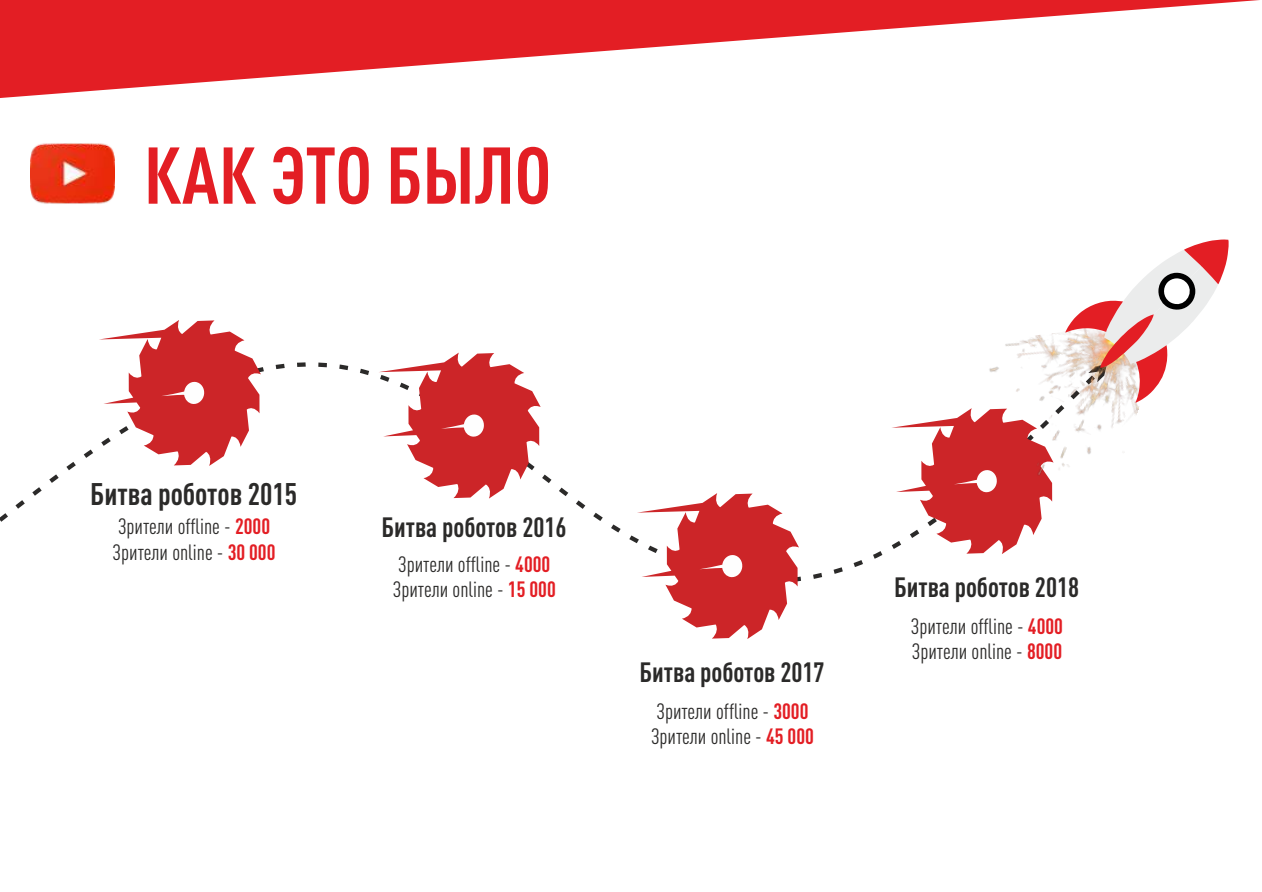
<style>
.page{position:relative;width:1262px;height:892px;background:#fff}
.page>*{position:absolute;margin:0;border:0;box-sizing:border-box;transform-origin:0 0}
.t1{font:700 condensed 30.9px "DIN Pro";color:#2b2a29}
.t2{font:700 condensed 27.6px "DIN Pro";color:#2b2a29}
.t3{font:condensed 21.9px/25.7px "DIN Pro";color:#2b2a29}
.s1{font-weight:700;color:#e31e24}
</style>
<div class="page">
<svg style="left:0;top:362px;width:883px;height:220px"></svg>
<svg style="left:149px;top:147px;width:399px;height:57px"></svg>
<svg style="left:99px;top:320px;width:162px;height:146px"></svg>
<svg style="left:378px;top:352px;width:162px;height:146px"></svg>
<svg style="left:637px;top:493px;width:162px;height:146px"></svg>
<svg style="left:891px;top:420px;width:125px;height:134px"></svg>
<img style="left:942px;top:331px;width:197px;height:214px">
<svg style="left:1065px;top:239px;width:164px;height:164px"></svg>
<svg style="left:0;top:0;width:1260px;height:98px;fill:#e31e24"></svg>
<img style="left:30px;top:143px;width:84px;height:61px">
<h1 class="t1" style="left:90px;top:483px;width:208px">Битва роботов 2015</h1>
<p class="t3" style="left:113px;top:516px;width:164px">Зрители offline - <span class="s1">2000<br></span>Зрители online - <span class="s1">30 000</span></p>
<p class="t2" style="left:381px;top:517px;width:186px">Битва роботов 2016</p>
<p class="t3" style="left:393px;top:553px;width:164px">Зрители offline - <span class="s1">4000<br></span>Зрители online - <span class="s1">15 000</span></p>
<p class="t2" style="left:639px;top:662px;width:186px">Битва роботов 2017</p>
<p class="t3" style="left:651px;top:700px;width:164px">Зрители offline - <span class="s1">3000<br></span>Зрители online - <span class="s1">45 000</span></p>
<p class="t2" style="left:894px;top:577px;width:186px">Битва роботов 2018</p>
<p class="t3" style="left:911px;top:615px;width:154px">Зрители offline - <span class="s1">4000<br></span>Зрители online - <span class="s1">8000</span></p>
</div>
